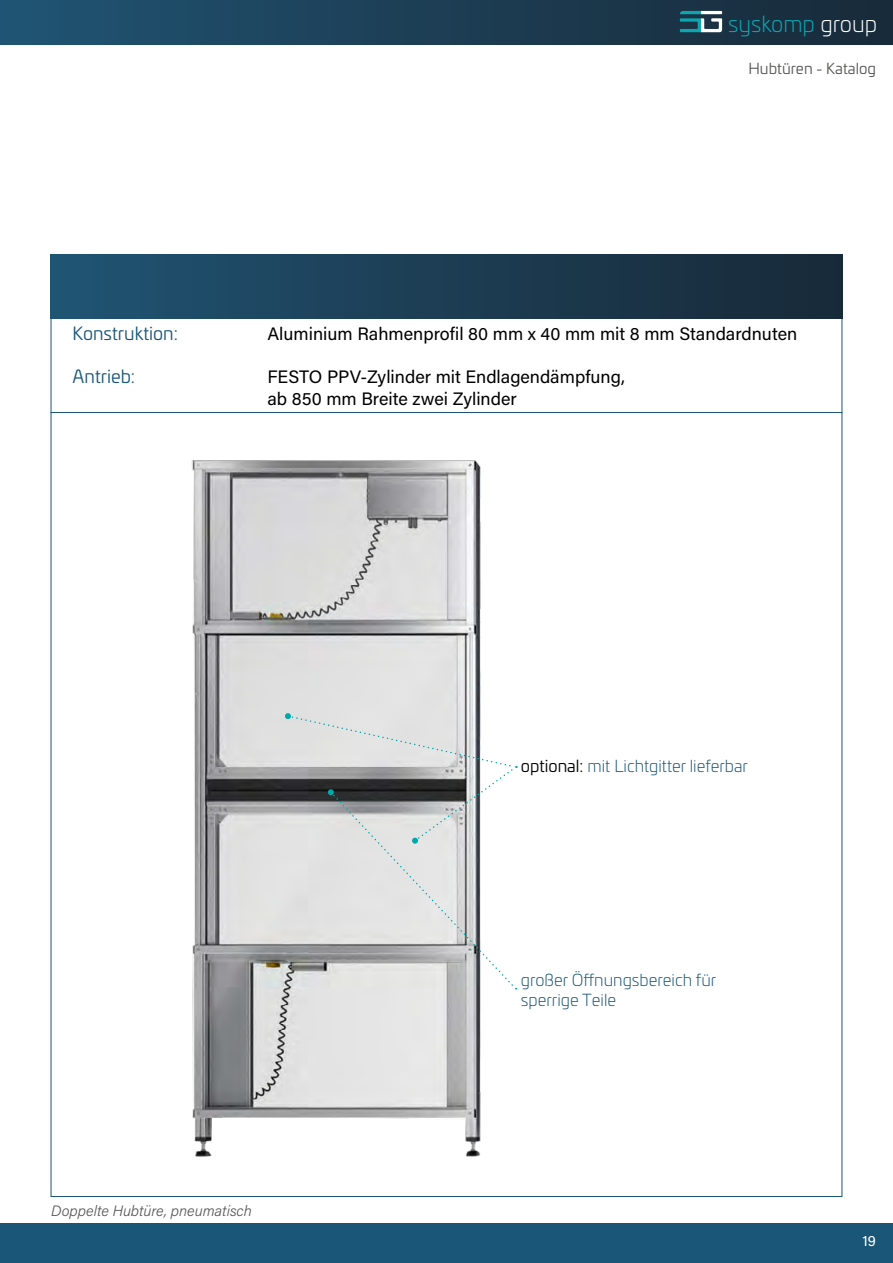
<style>
.page{position:relative;width:893px;height:1263px;background:#fff}
.page>*{position:absolute;margin:0;border:0;box-sizing:border-box;transform-origin:0 0}
.t1{font:300 22.2px "Univia Pro";color:#0ca6b0}
.t2{font:18px/21.6px "Acumin Pro";color:#000}
.t3{font:18px "Univia Pro";color:#1a5677}
.t4{font:300 16.5px/19.8px "Univia Pro";color:#1a5677}
.t5{font:italic 300 15px "Acumin Pro";color:#565655}
.t6{font:15px "Univia Pro";color:#565655}
.t7{font:15px "Acumin Pro";color:#fff}
.s1{color:#fff}
.s2{font-weight:400;color:#000}
</style>
<div class="page">
<div style="left:0;top:0;width:893px;height:45px;background:linear-gradient(to right,#205372,#192a38)"></div>
<svg style="left:680px;top:11px;width:42px;height:21px"></svg>
<div style="left:0;top:1223px;width:893px;height:40px;background:#1a5677"></div>
<img style="left:191px;top:460px;width:327px;height:697px">
<div style="left:51px;top:318px;width:791px;height:95px;border:1px solid #1a5677"></div>
<hr style="left:0;top:1017px;width:1px;height:108px;background:#1a5677">
<div style="left:51px;top:255px;width:791px;height:63px;background:linear-gradient(to right,#205372,#182937)"></div>
<svg style="left:285px;top:713px;width:232px;height:276px;background:#c9cbcb"></svg>
<p class="t1" style="left:728px;top:8px;width:151px">syskomp <span class="s1">group</span></p>
<p class="t6" style="left:748px;top:58px;width:129px">Hubtüren - Katalog</p>
<p class="t3" style="left:73px;top:321px;width:107px">Konstruktion:</p>
<p class="t2" style="left:267px;top:322px;width:531px">Aluminium Rahmenprofil 80 mm x 40 mm mit 8 mm Standardnuten</p>
<p class="t3" style="left:73px;top:364px;width:64px">Antrieb:</p>
<p class="t2" style="left:267px;top:366px;width:359px">FESTO PPV-Zylinder mit Endlagendämpfung, ab 850 mm Breite zwei Zylinder</p>
<p class="t4" style="left:521px;top:756px;width:229px"><span class="s2">optional:</span> mit Lichtgitter lieferbar</p>
<p class="t5" style="left:51px;top:1200px;width:202px">Doppelte Hubtüre, pneumatisch</p>
<p class="t4" style="left:521px;top:969px;width:197px">großer Öffnungsbereich für sperrige Teile</p>
<p class="t7" style="left:862px;top:1230px;width:15px">19</p>
</div>
